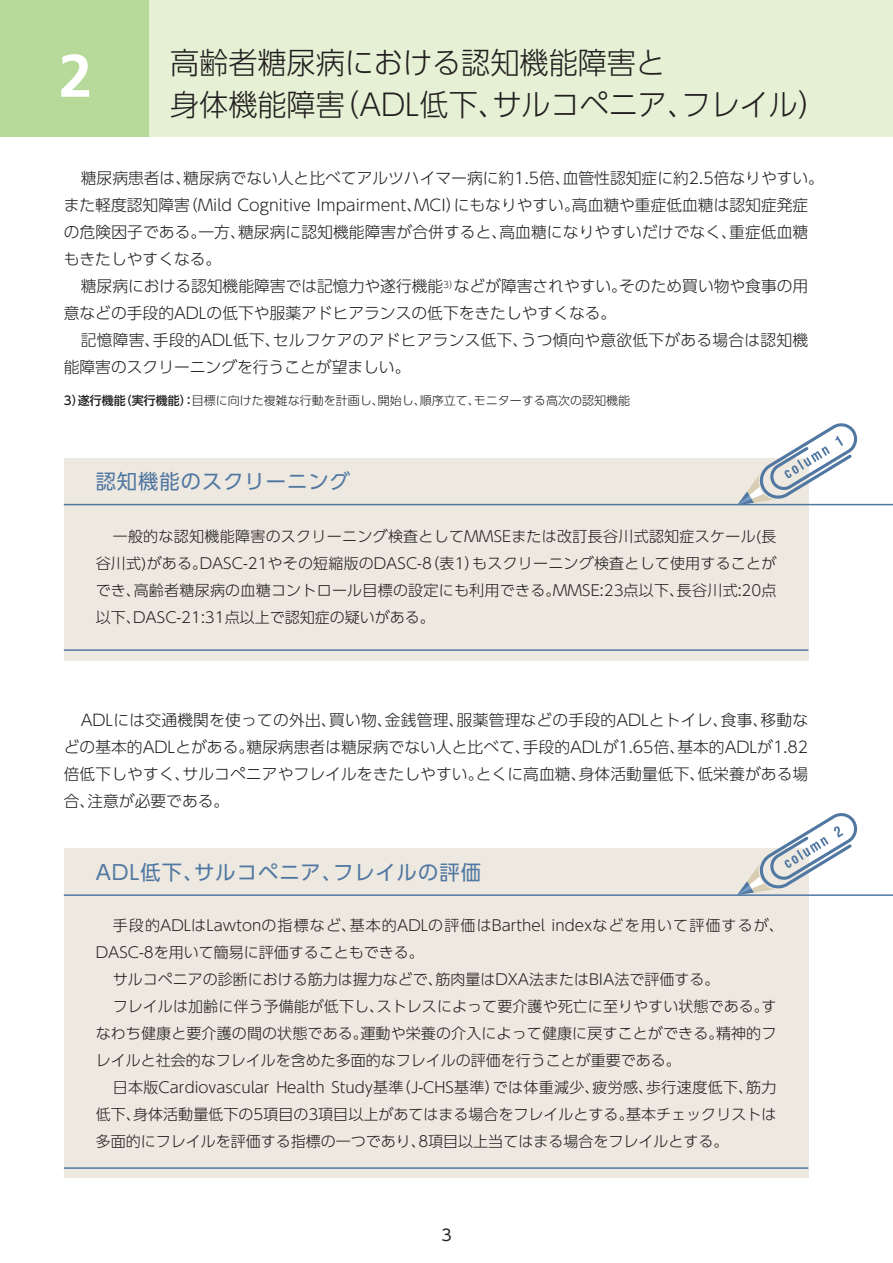
<style>
.page{position:relative;width:893px;height:1263px;background:#fff}
.page>*{position:absolute;margin:0;border:0;box-sizing:border-box;transform-origin:0 0}
.t1{font:30px/42px "UD Shin Go Pro Light 90 pv RKSJ H";color:#231f20}
.t2{font:20.25px "UD Shin Go Pro Regular 90 pv RKSJ H";letter-spacing:.05em;color:#5178a2}
.t3{font:15.75px/27px "UD Shin Go Pro Light 90 pv RKSJ H";color:#231f20}
.t4{font:15.75px "UD Shin Go Pro Regular 90 pv RKSJ H";color:#231f20}
.t5{font:15px/27px "UD Shin Go Pro Light 90 pv RKSJ H";color:#231f20;text-align:justify}
.t6{font:12px "UD Shin Go Pro Light 90 pv RKSJ H";color:#231f20}
.s1{font-family:"UD Shin Go Pro Medium 90 pv RKSJ H"}
</style>
<div class="page">
<div style="left:64px;top:848px;width:744px;height:330px;background:#ede8e0"></div>
<hr style="left:64px;top:894px;width:828px;height:2px;background:#5178a2">
<hr style="left:64px;top:1167px;width:744px;height:2px;background:#5178a2">
<div style="left:64px;top:458px;width:744px;height:202px;background:#ede8e0"></div>
<hr style="left:64px;top:504px;width:828px;height:1px;background:#5178a2">
<hr style="left:64px;top:649px;width:744px;height:2px;background:#5178a2">
<svg style="left:737px;top:813px;width:122px;height:82px"></svg>
<svg style="left:737px;top:423px;width:122px;height:82px"></svg>
<div style="left:0;top:0;width:892px;height:136px;background:#e5f0d4"></div>
<div style="left:0;top:0;width:149px;height:136px;background:#b7da9b"></div>
<svg style="left:61px;top:54px;width:28px;height:43px"></svg>
<h1 class="t1" style="left:170px;top:45px;width:658px">高齢者糖尿病における認知機能障害と<br>身体機能障害（ADL低下、サルコペニア、フレイル）</h1>
<p class="t3" style="left:64px;top:167px;width:761px;text-indent:17px">糖尿病患者は、糖尿病でない人と比べてアルツハイマー病に約1.5倍、血管性認知症に約2.5倍なりやすい。また軽度認知障害（Mild Cognitive Impairment、MCI）にもなりやすい。高血糖や重症低血糖は認知症発症の危険因子である。一方、糖尿病に認知機能障害が合併すると、高血糖になりやすいだけでなく、重症低血糖もきたしやすくなる。</p>
<p class="t3" style="left:64px;top:275px;width:746px;text-indent:17px">糖尿病における認知機能障害では記憶力や遂行機能<sup>3）</sup>などが障害されやすい。そのため買い物や食事の用意などの手段的ADLの低下や服薬アドヒアランスの低下をきたしやすくなる。</p>
<p class="t3" style="left:64px;top:329px;width:746px;text-indent:17px">記憶障害、手段的ADL低下、セルフケアのアドヒアランス低下、うつ傾向や意欲低下がある場合は認知機能障害のスクリーニングを行うことが望ましい。</p>
<p class="t6" style="left:64px;top:396px;width:567px"><span class="s1">3）遂行機能（実行機能）：</span>目標に向けた複雑な行動を計画し、開始し、順序立て、モニターする高次の認知機能</p>
<h2 class="t2" style="left:96px;top:474px;width:256px">認知機能のスクリーニング</h2>
<p class="t5" style="left:96px;top:525px;width:682px;text-indent:17px">一般的な認知機能障害のスクリーニング検査としてMMSEまたは改訂長谷川式認知症スケール(長谷川式)がある。DASC-21やその短縮版のDASC-8（表1）もスクリーニング検査として使用することができ、高齢者糖尿病の血糖コントロール目標の設定にも利用できる。MMSE:23点以下、長谷川式:20点以下、DASC-21:31点以上で認知症の疑いがある。</p>
<p class="t3" style="left:64px;top:708px;width:746px;text-align:justify;text-indent:17px">ADLには交通機関を使っての外出、買い物、金銭管理、服薬管理などの手段的ADLとトイレ、食事、移動などの基本的ADLとがある。糖尿病患者は糖尿病でない人と比べて、手段的ADLが1.65倍、基本的ADLが1.82倍低下しやすく、サルコペニアやフレイルをきたしやすい。とくに高血糖、身体活動量低下、低栄養がある場合、注意が必要である。</p>
<h2 class="t2" style="left:96px;top:864px;width:387px">ADL低下、サルコペニア、フレイルの評価</h2>
<p class="t5" style="left:113px;top:913px;width:672px">手段的ADLはLawtonの指標など、基本的ADLの評価はBarthel indexなどを用いて評価するが、</p>
<p class="t5" style="left:96px;top:940px;width:329px">DASC-8を用いて簡易に評価することもできる。</p>
<p class="t5" style="left:113px;top:967px;width:608px">サルコペニアの診断における筋力は握力などで、筋肉量はDXA法またはBIA法で評価する。</p>
<p class="t5" style="left:113px;top:994px;width:665px">フレイルは加齢に伴う予備能が低下し、ストレスによって要介護や死亡に至りやすい状態である。す</p>
<p class="t5" style="left:96px;top:1021px;width:682px">なわち健康と要介護の間の状態である。運動や栄養の介入によって健康に戻すことができる。精神的フ</p>
<p class="t5" style="left:96px;top:1048px;width:586px">レイルと社会的なフレイルを含めた多面的なフレイルの評価を行うことが重要である。</p>
<p class="t5" style="left:113px;top:1075px;width:665px">日本版Cardiovascular Health Study基準（J-CHS基準）では体重減少、疲労感、歩行速度低下、筋力</p>
<p class="t5" style="left:96px;top:1102px;width:682px">低下、身体活動量低下の5項目の3項目以上があてはまる場合をフレイルとする。基本チェックリストは</p>
<p class="t5" style="left:96px;top:1129px;width:634px">多面的にフレイルを評価する指標の一つであり、8項目以上当てはまる場合をフレイルとする。</p>
<p class="t4" style="left:441px;top:1229px;width:12px">3</p>
</div>
